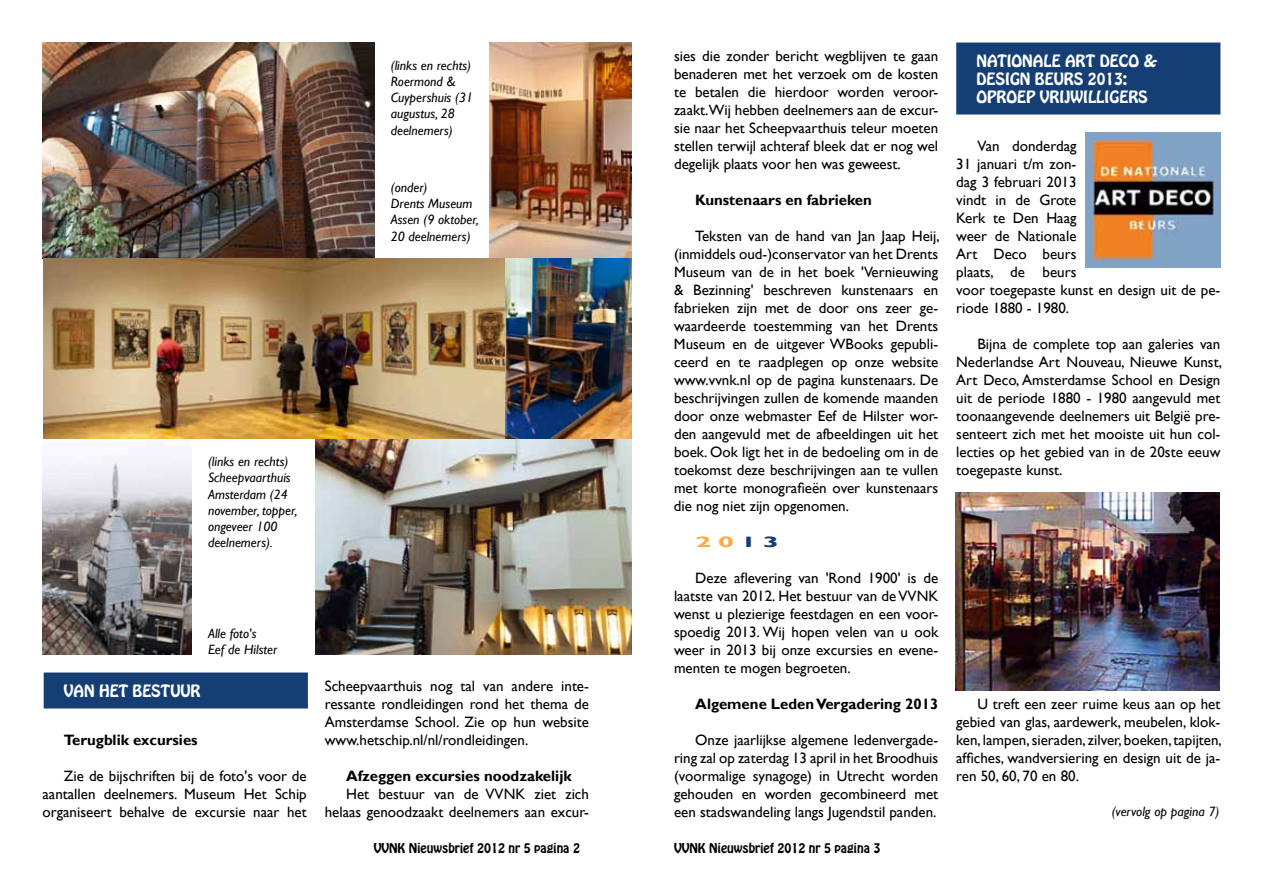
<style>
.page{position:relative;width:1263px;height:893px;background:#fff}
.page>*{position:absolute;margin:0;border:0;box-sizing:border-box;transform-origin:0 0}
.t1{font:15px/18px "Gill Sans";color:#000;text-align:justify}
.t2{font:700 15px "Gill Sans";color:#000}
.t3{font:15px/18px "Hobo Std";color:#fff}
.t4{font:700 15px "Gill Sans";color:#f8ad4a;scale:2 1}
.t5{font:italic 13.5px/16.2px "Gill Sans";color:#000}
.t6{font:12px "Hobo Std";color:#000}
.s1{color:#153f74}
</style>
<div class="page">
<img style="left:43px;top:438px;width:148px;height:216px">
<img style="left:43px;top:43px;width:332px;height:216px">
<img style="left:489px;top:43px;width:142px;height:216px">
<img style="left:316px;top:438px;width:315px;height:216px">
<img style="left:44px;top:259px;width:587px;height:179px">
<div style="left:47px;top:676px;width:257px;height:29px;background:#153f74"></div>
<div style="left:44px;top:672px;width:264px;height:36px;border:8px solid #153f74"></div>
<div style="left:960px;top:46px;width:257px;height:65px;background:#153f74"></div>
<div style="left:956px;top:43px;width:264px;height:72px;border:8px solid #153f74"></div>
<img style="left:1085px;top:133px;width:135px;height:135px">
<img style="left:955px;top:493px;width:264px;height:197px">
<p class="t5" style="left:208px;top:454px;width:91px">(links en rechts)<br>Scheepvaarthuis<br>Amsterdam (24 november, topper, ongeveer 100 deelnemers).</p>
<p class="t5" style="left:208px;top:625px;width:71px">Alle foto's<br>Eef de Hilster</p>
<p class="t3" style="left:64px;top:682px;width:138px">VAN HET BESTUUR</p>
<p class="t2" style="left:64px;top:730px;width:135px">Terugblik excursies</p>
<p class="t1" style="left:43px;top:767px;width:266px;text-indent:21px">Zie de bijschriften bij de foto's voor de aantallen deelnemers. Museum Het Schip organiseert behalve de excursie naar het</p>
<p class="t5" style="left:391px;top:57px;width:84px">(links en rechts)<br>Roermond &amp;<br>Cuypershuis (31 augustus, 28 deelnemers)</p>
<p class="t5" style="left:391px;top:179px;width:89px">(onder)<br>Drents Museum<br>Assen (9 oktober,<br>20 deelnemers)</p>
<p class="t1" style="left:325px;top:677px;width:266px">Scheepvaarthuis nog tal van andere inte&shy;ressante rondleidingen rond het thema de Amsterdamse School. Zie op hun website www.hetschip.nl/nl/rondleidingen.</p>
<p class="t2" style="left:346px;top:766px;width:227px">Afzeggen excursies noodzakelijk</p>
<p class="t1" style="left:325px;top:785px;width:266px;text-align:right">Het bestuur van de VVNK ziet zich helaas genoodzaakt deelnemers aan excur-</p>
<p class="t1" style="left:674px;top:47px;width:266px">sies die zonder bericht wegblijven te gaan benaderen met het verzoek om de kosten te betalen die hierdoor worden veroor&shy;zaakt.Wij hebben deelnemers aan de excur&shy;sie naar het Scheepvaarthuis teleur moeten stellen terwijl achteraf bleek dat er nog wel degelijk plaats voor hen was geweest.</p>
<p class="t2" style="left:695px;top:190px;width:178px">Kunstenaars en fabrieken</p>
<p class="t1" style="left:674px;top:227px;width:267px;text-indent:21px">Teksten van de hand van Jan Jaap Heij, (inmiddels oud-)conservator van het Drents Museum van de in het boek 'Vernieuwing &amp; Bezinning' beschreven kunstenaars en fabrieken zijn met de door ons zeer ge&shy;waardeerde toestemming van het Drents Museum en de uitgever WBooks gepubli&shy;ceerd en te raadplegen op onze website www.vvnk.nl op de pagina kunstenaars. De beschrijvingen zullen de komende maanden door onze webmaster Eef de Hilster wor&shy;den aangevuld met de afbeeldingen uit het boek. Ook ligt het in de bedoeling om in de toekomst deze beschrijvingen aan te vullen met korte monografieën over kunstenaars die nog niet zijn opgenomen.</p>
<p class="t4" style="left:695px;top:532px;width:44px">20<span class="s1">13</span></p>
<p class="t1" style="left:674px;top:569px;width:266px;text-indent:21px">Deze aflevering van 'Rond 1900' is de laatste van 2012. Het bestuur van deVVNK wenst u plezierige feestdagen en een voor&shy;spoedig 2013. Wij hopen velen van u ook weer in 2013 bij onze excursies en evene&shy;menten te mogen begroeten.</p>
<p class="t2" style="left:695px;top:694px;width:244px">Algemene Leden Vergadering 2013</p>
<p class="t1" style="left:674px;top:731px;width:266px;text-indent:21px">Onze jaarlijkse algemene ledenvergade&shy;ring zal op zaterdag 13 april in het Broodhuis (voormalige synagoge) in Utrecht worden gehouden en worden gecombineerd met een stadswandeling langs Jugendstil panden.</p>
<p class="t6" style="left:374px;top:839px;width:208px">VVNK Nieuwsbrief 2012 nr 5 pagina 2</p>
<p class="t6" style="left:674px;top:839px;width:208px">VVNK Nieuwsbrief 2012 nr 5 pagina 3</p>
<p class="t3" style="left:976px;top:52px;width:57px">Nationale</p>
<p class="t3" style="left:1065px;top:52px;width:94px">ART DECO &amp;</p>
<p class="t3" style="left:976px;top:70px;width:20px">Design</p>
<p class="t3" style="left:976px;top:70px;width:173px;text-indent:58px">BEURS 2013:<br>OPROEP VRIJWILLIGERS</p>
<p class="t1" style="left:956px;top:137px;width:266px;text-align:left;text-indent:21px">Van donderdag<br>31 januari t/m zon-<br>dag 3 februari 2013<br>vindt in de Grote<br>Kerk te Den Haag<br>weer de Nationale<br>Art Deco beurs<br>plaats, de beurs<br>voor toegepaste kunst en design uit de pe&shy;riode 1880 - 1980.</p>
<p class="t1" style="left:956px;top:335px;width:267px;text-indent:21px">Bijna de complete top aan galeries van Nederlandse Art Nouveau, Nieuwe Kunst, Art Deco, Amsterdamse School en Design uit de periode 1880 - 1980 aangevuld met toonaangevende deelnemers uit België pre&shy;senteert zich met het mooiste uit hun col&shy;lecties op het gebied van in de 20ste eeuw toegepaste kunst.</p>
<p class="t1" style="left:956px;top:695px;width:267px;text-indent:21px">U treft een zeer ruime keus aan op het gebied van glas, aardewerk, meubelen, klok&shy;ken, lampen,sieraden, zilver, boeken,tapijten, affiches, wandversiering en design uit de ja&shy;ren 50, 60, 70 en 80.</p>
<p class="t5" style="left:1112px;top:804px;width:109px">(vervolg op pagina 7)</p>
</div>
